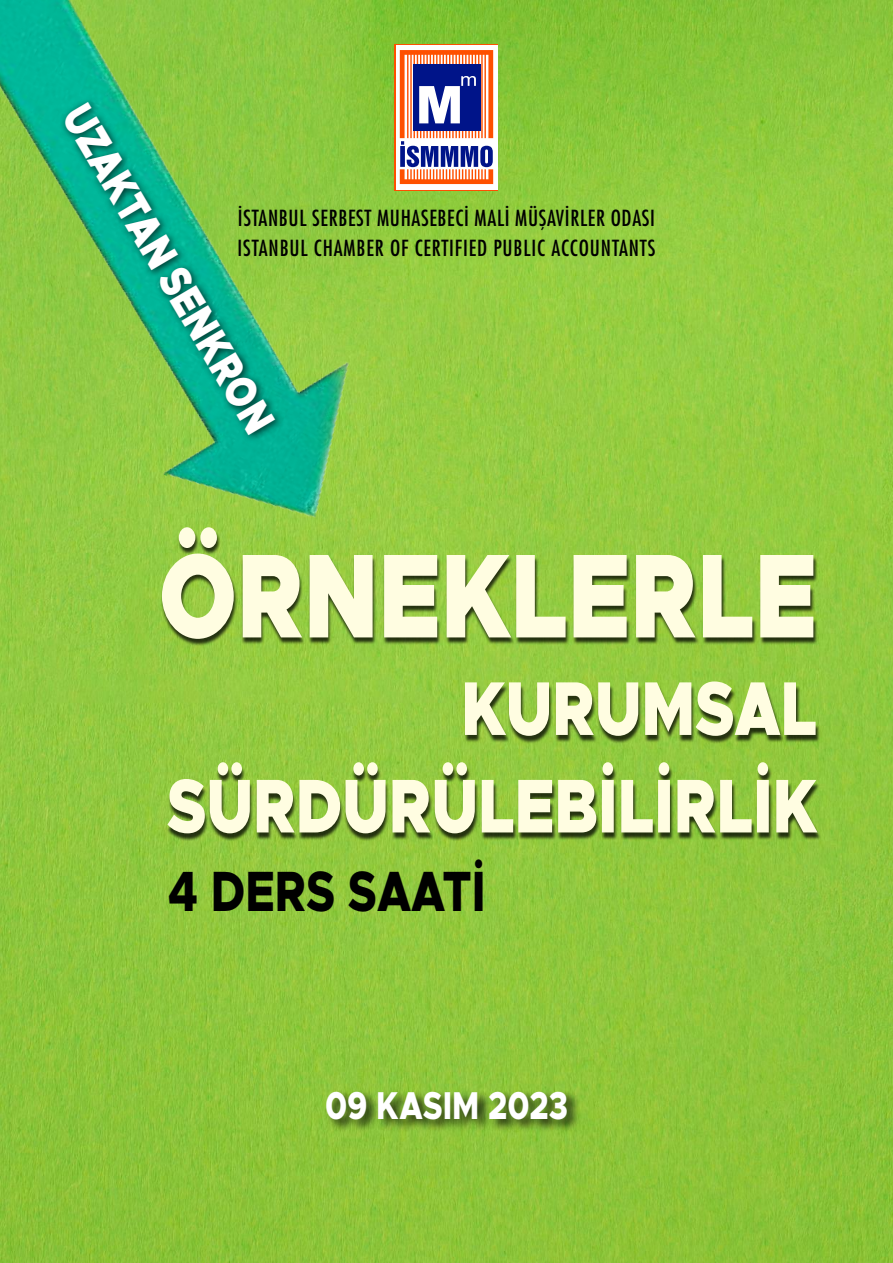
<style>
.page{position:relative;width:893px;height:1263px;background:#fff}
.page>*{position:absolute;margin:0;border:0;box-sizing:border-box;transform-origin:0 0}
.t1{font:900 120px "Metropolis";color:#fffde1;scale:.8 1}
.t2{font:900 76.5px/97.5px "Metropolis";color:#fffde1;text-align:right;scale:.8 1}
.t3{font:800 57px "Metropolis";color:#000;scale:.8 1}
.t4{font:900 45px "Metropolis";color:#fff;scale:.8 1}
.t5{font:800 39px "Metropolis";color:#fff;scale:.8 1}
.t6{font:condensed 21.6px/29.4px "Futura Std";letter-spacing:.03em;color:#000}
</style>
<div class="page">
<img style="left:0;top:0;width:893px;height:1263px">
<div style="left:161px;top:529px;width:660px;height:312px;background:#000;opacity:.75"></div>
<div style="left:324px;top:1089px;width:257px;height:44px;background:#000;opacity:.75"></div>
<div style="left:396px;top:45px;width:101px;height:144px;background:linear-gradient(to bottom,#fff,#fff)"></div>
<svg style="left:486px;top:50px;width:7px;height:134px"></svg>
<img style="left:0;top:0;width:486px;height:542px">
<div style="left:60px;top:97px;width:225px;height:347px;background:#000;opacity:.75"></div>
<h3 class="t4" style="left:100px;top:93px;width:467px;rotate:60deg">UZAKTAN SENKRON</h3>
<p class="t6" style="left:238px;top:203px;width:419px">İSTANBUL SERBEST MUHASEBECİ MALİ MÜŞAVİRLER ODASI<br>ISTANBUL CHAMBER OF CERTIFIED PUBLIC ACCOUNTANTS</p>
<h1 class="t1" style="left:159px;top:519px;width:824px">ÖRNEKLERLE</h1>
<h2 class="t2" style="left:167px;top:660px;width:814px">KURUMSAL<br>SÜRDÜRÜLEBİLİRLİK</h2>
<h3 class="t3" style="left:168px;top:855px;width:398px">4 DERS SAATİ</h3>
<h3 class="t5" style="left:325px;top:1080px;width:305px">09 KASIM 2023</h3>
</div>
